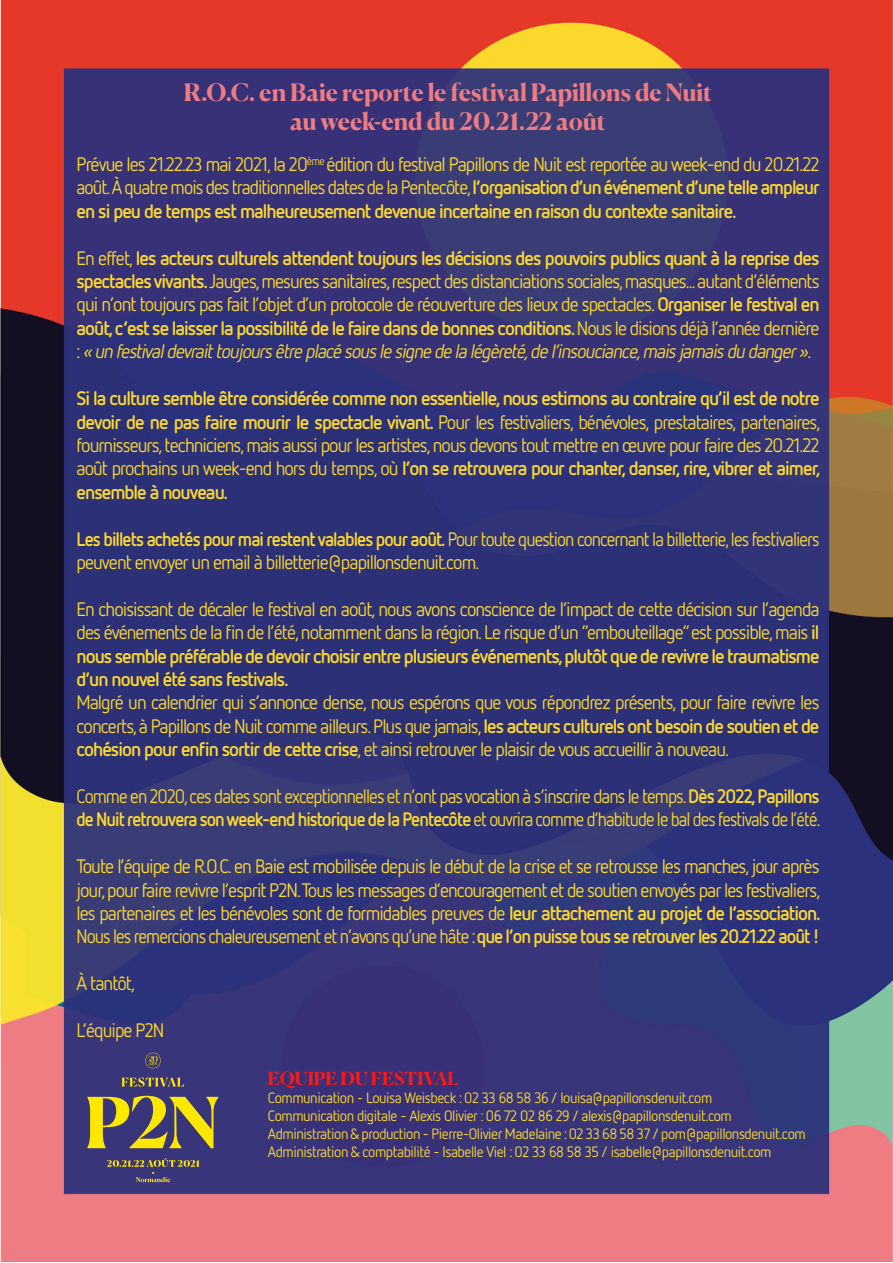
<style>
.page{position:relative;width:893px;height:1263px;background:#fff}
.page>*{position:absolute;margin:0;border:0;box-sizing:border-box;transform-origin:0 0}
.t1{font:700 24px/28.8px "Canela";letter-spacing:-.005em;color:#ee7c82;text-align:center}
.t2{font:19.5px/23.4px "Netto OT";letter-spacing:-.05em;color:#fbd82b;text-align:justify}
.t3{font:700 19.5px/23.4px "Netto OT";letter-spacing:-.05em;color:#fbd82b;text-align:justify}
.t4{font:19.5px/23.4px "Netto OT";letter-spacing:-.05em;color:#fbd82b;scale:.96 1}
.t5{font:19.5px/23.4px "Netto OT";letter-spacing:-.05em;color:#fbd82b;scale:.95 1}
.t6{font:700 18px "Canela";color:#fa1915}
.t7{font:15px/18px "Netto OT";letter-spacing:-.03em;color:#fbd82b}
.s1{font-weight:700}
.s2{font-style:italic}
.s3{font-weight:400}
</style>
<div class="page">
<img style="left:0;top:0;width:893px;height:1262px">
<svg style="left:87px;top:1096px;width:132px;height:52px;background:#8a7e48"></svg>
<svg style="left:122px;top:1077px;width:62px;height:10px"></svg>
<svg style="left:107px;top:1158px;width:92px;height:24px;background:#544e69"></svg>
<svg style="left:145px;top:1053px;width:15px;height:15px"></svg>
<p class="t1" style="left:184px;top:76px;width:530px">R.O.C. en Baie reporte le festival Papillons de Nuit au week-end du 20.21.22 août</p>
<p class="t2" style="left:77px;top:152px;width:745px">Prévue les 21.22.23 mai 2021, la 20<sup>ème</sup> édition du festival Papillons de Nuit est reportée au week-end du 20.21.22 août. À quatre mois des traditionnelles dates de la Pentecôte, <span class="s1">l’organisation d’un événement d’une telle ampleur en si peu de temps est malheureusement devenue incertaine en raison du contexte sanitaire.</span></p>
<p class="t2" style="left:77px;top:246px;width:745px">En effet, <span class="s1">les acteurs culturels attendent toujours les décisions des pouvoirs publics quant à la reprise des spectacles vivants.</span> Jauges, mesures sanitaires, respect des distanciations sociales, masques... autant d’éléments qui n’ont toujours pas fait l’objet d’un protocole de réouverture des lieux de spectacles. <span class="s1">Organiser le festival en août, c’est se laisser la possibilité de le faire dans de bonnes conditions.</span> Nous le disions déjà l’année dernière : <span class="s2">«unfestivaldevraittoujoursêtreplacésouslesignedelalégèreté,del’insouciance,maisjamaisdudanger»</span>.</p>
<p class="t3" style="left:77px;top:386px;width:745px">Si la culture semble être considérée comme non essentielle, nous estimons au contraire qu’il est de notre devoir de ne pas faire mourir le spectacle vivant. <span class="s3">Pour les festivaliers, bénévoles, prestataires, partenaires, fournisseurs, techniciens, mais aussi pour les artistes, nous devons tout mettre en œuvre pour faire des 20.21.22 août prochains un week-end hors du temps, où</span> l’on se retrouvera pour chanter, danser, rire, vibrer et aimer, ensemble à nouveau.</p>
<p class="t5" style="left:77px;top:526px;width:784px"><span class="s1">Les billets achetés pour mai restent valables pour août.</span> Pour toute question concernant la billetterie, les festivaliers peuvent envoyer un email à billetterie@papillonsdenuit.com.</p>
<p class="t2" style="left:77px;top:597px;width:745px">En choisissant de décaler le festival en août, nous avons conscience de l’impact de cette décision sur l’agenda des événements de la fin de l’été, notamment dans la région. Le risque d’un “embouteillage”est possible, mais <span class="s1">il nous semble préférable de devoir choisir entre plusieurs événements, plutôt que de revivre le traumatisme d’un nouvel été sans festivals.</span></p>
<p class="t2" style="left:77px;top:690px;width:744px">Malgré un calendrier qui s’annonce dense, nous espérons que vous répondrez présents, pour faire revivre les concerts, à Papillons de Nuit comme ailleurs. Plus que jamais, <span class="s1">les acteurs culturels ont besoin de soutien et de cohésion pour enfin sortir de cette crise</span>, et ainsi retrouver le plaisir de vous accueillir à nouveau.</p>
<p class="t4" style="left:77px;top:784px;width:776px">Comme en 2020, ces dates sont exceptionnelles et n’ont pas vocation à s’inscrire dans le temps. <span class="s1">Dès 2022, Papillons de Nuit retrouvera son week-end historique de la Pentecôte</span> et ouvrira comme d’habitude le bal des festivals de l’été.</p>
<p class="t2" style="left:77px;top:854px;width:745px">Toute l’équipe de R.O.C. en Baie est mobilisée depuis le début de la crise et se retrousse les manches, jour après jour, pour faire revivre l’esprit P2N.Tous les messages d’encouragement et de soutien envoyés par les festivaliers, les partenaires et les bénévoles sont de formidables preuves de <span class="s1">leur attachement au projet de l’association.<br></span>Nous les remercions chaleureusement et n’avons qu’une hâte : <span class="s1">que l’on puisse tous se retrouver les 20.21.22 août !</span></p>
<p class="t2" style="left:77px;top:971px;width:60px">À tantôt,</p>
<p class="t2" style="left:77px;top:1018px;width:89px">L’équipe P2N</p>
<p class="t6" style="left:268px;top:1064px;width:192px">EQUIPE DU FESTIVAL</p>
<p class="t7" style="left:268px;top:1088px;width:539px">Communication - Louisa Weisbeck : 02 33 68 58 36 / louisa@papillonsdenuit.com<br>Communication digitale - Alexis Olivier : 06 72 02 86 29 / alexis@papillonsdenuit.com Administration &amp; production - Pierre-Olivier Madelaine : 02 33 68 58 37 / pom@papillonsdenuit.com Administration &amp; comptabilité - Isabelle Viel : 02 33 68 58 35 / isabelle@papillonsdenuit.com</p>
</div>
